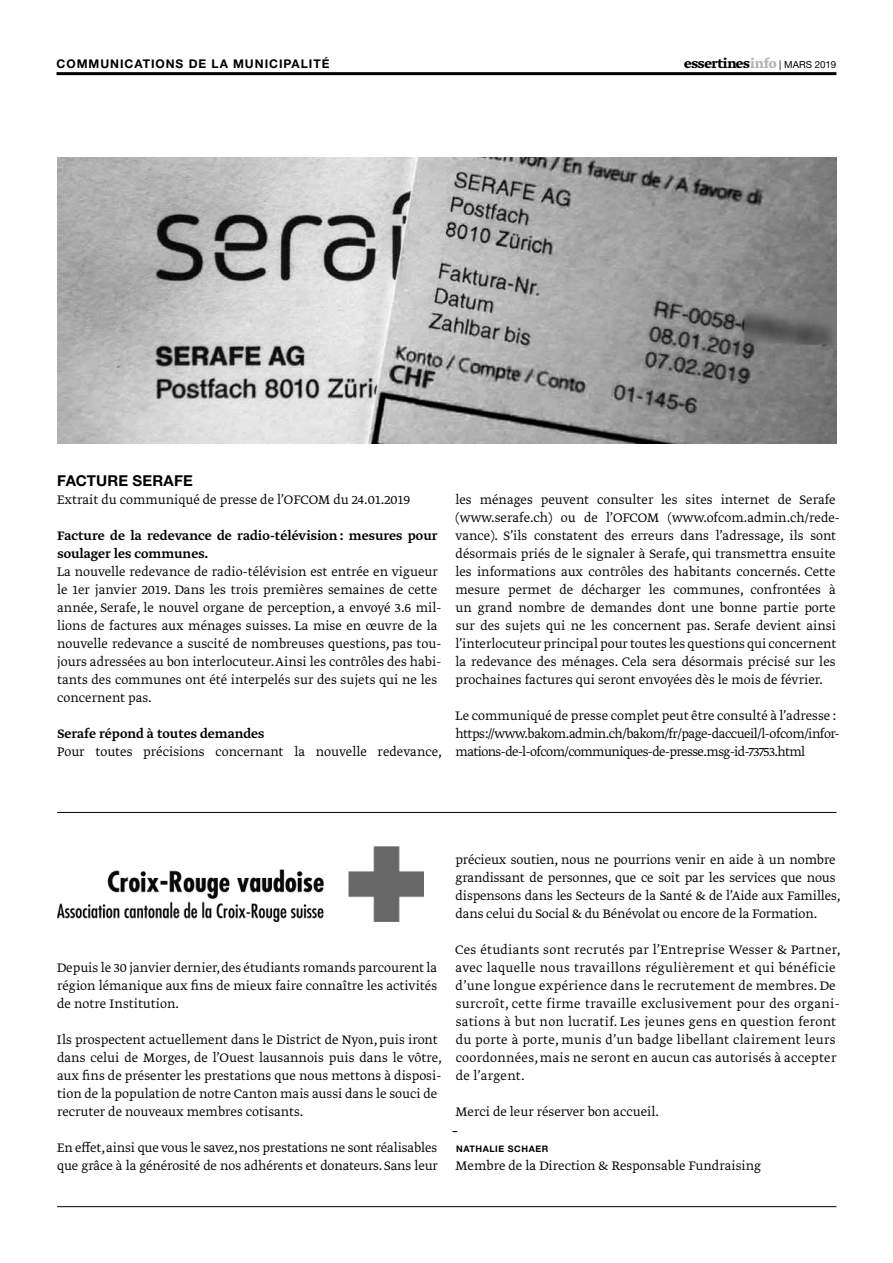
<style>
.page{position:relative;width:893px;height:1263px;background:#fff}
.page>*{position:absolute;margin:0;border:0;box-sizing:border-box;transform-origin:0 0}
.t1{font:700 15px "Greta Text Std";letter-spacing:-.015em;color:#000}
.t2{font:700 15px "Helvetica Neue LT";letter-spacing:.01em;color:#000}
.t3{font:14.55px/18px "Greta Text Std Light Min";color:#000}
.t4{font:14.55px/18px "Greta Text Std Light Min";letter-spacing:.02em;color:#000}
.t5{font:14.55px/18px "Greta Text Std Light Min";letter-spacing:-.035em;color:#000}
.t6{font:14.55px/18px "Greta Text Std Medium Min";color:#000}
.t7{font:700 12px "Helvetica Neue LT";letter-spacing:.08em;color:#000}
.t8{font:700 9px/18px "Helvetica Neue LT";letter-spacing:.06em;color:#000}
.s1{color:#b1b3b4}
.s2{font-family:"Helvetica Neue LT";font-weight:400;font-size:9.75px}
</style>
<div class="page">
<hr style="left:57px;top:72px;width:779px;height:3px;background:#000">
<img style="left:57px;top:846px;width:366px;height:75px">
<hr style="left:57px;top:1206px;width:779px;height:1px;background:#000">
<hr style="left:57px;top:812px;width:779px;height:1px;background:#000">
<img style="left:57px;top:157px;width:779px;height:287px">
<p class="t7" style="left:57px;top:56px;width:274px">COMMUNICATIONS DE LA MUNICIPALITÉ</p>
<p class="t1" style="left:684px;top:54px;width:154px">essertines<span class="s1">info</span> <span class="s2">| MARS 2019</span></p>
<p class="t2" style="left:57px;top:471px;width:137px">FACTURE SERAFE</p>
<p class="t3" style="left:57px;top:491px;width:355px">Extrait du communiqué de presse de l’OFCOM du 24.01.2019</p>
<p class="t6" style="left:57px;top:527px;width:382px">Facture de la redevance de radio-télévision: mesures pour soulager les communes.</p>
<p class="t3" style="left:57px;top:563px;width:386px">La nouvelle redevance de radio-télévision est entrée en vigueur le 1er janvier 2019. Dans les trois premières semaines de cette année, Serafe, le nouvel organe de perception, a envoyé 3.6 mil&shy;lions de factures aux ménages suisses. La mise en œuvre de la nouvelle redevance a suscité de nombreuses questions, pas tou&shy;jours adressées au bon interlocuteur. Ainsi les contrôles des habi&shy;tants des communes ont été interpelés sur des sujets qui ne les concernent pas.</p>
<p class="t6" style="left:57px;top:725px;width:209px">Serafe répond à toutes demandes</p>
<p class="t3" style="left:57px;top:743px;width:387px">Pour toutes précisions concernant la nouvelle redevance,</p>
<p class="t3" style="left:455px;top:491px;width:386px">les ménages peuvent consulter les sites internet de Serafe (www.serafe.ch) ou de l’OFCOM (www.ofcom.admin.ch/rede&shy;vance). S’ils constatent des erreurs dans l’adressage, ils sont désormais priés de le signaler à Serafe, qui transmettra ensuite les informations aux contrôles des habitants concernés. Cette mesure permet de décharger les communes, confrontées à un grand nombre de demandes dont une bonne partie porte sur des sujets qui ne les concernent pas. Serafe devient ainsi l’interlocuteur principal pour toutes les questions qui concernent la redevance des ménages. Cela sera désormais précisé sur les prochaines factures qui seront envoyées dès le mois de février.</p>
<p class="t5" style="left:455px;top:707px;width:386px">Le communiqué de presse complet peut être consulté à l’adresse : https://www.bakom.admin.ch/bakom/fr/page-daccueil/l-ofcom/infor&shy;mations-de-l-ofcom/communiques-de-presse.msg-id-73753.html</p>
<p class="t3" style="left:57px;top:959px;width:382px;text-align:justify">Depuis le 30 janvier dernier, des étudiants romands parcourent la région lémanique aux fins de mieux faire connaître les activités de notre Institution.</p>
<p class="t3" style="left:57px;top:1031px;width:387px">Ils prospectent actuellement dans le District de Nyon, puis iront dans celui de Morges, de l’Ouest lausannois puis dans le vôtre, aux fins de présenter les prestations que nous mettons à disposi&shy;tion de la population de notre Canton mais aussi dans le souci de recruter de nouveaux membres cotisants.</p>
<p class="t3" style="left:57px;top:1139px;width:383px">En effet, ainsi que vous le savez, nos prestations ne sont réalisables que grâce à la générosité de nos adhérents et donateurs. Sans leur</p>
<p class="t3" style="left:455px;top:851px;width:387px">précieux soutien, nous ne pourrions venir en aide à un nombre grandissant de personnes, que ce soit par les services que nous dispensons dans les Secteurs de la Santé &amp; de l’Aide aux Familles, dans celui du Social &amp; du Bénévolat ou encore de la Formation.</p>
<p class="t4" style="left:455px;top:941px;width:387px">Ces étudiants sont recrutés par l’Entreprise Wesser &amp; Partner, avec laquelle nous travaillons régulièrement et qui bénéficie d’une longue expérience dans le recrutement de membres. De surcroît, cette firme travaille exclusivement pour des organi&shy;sations à but non lucratif. Les jeunes gens en question feront du porte à porte, munis d’un badge libellant clairement leurs coordonnées, mais ne seront en aucun cas autorisés à accepter de l’argent.</p>
<p class="t3" style="left:455px;top:1103px;width:205px">Merci de leur réserver bon accueil.</p>
<p class="t8" style="left:456px;top:1122px;width:94px;text-indent:-3px">–<br>NATHALIE SCHAER</p>
<p class="t3" style="left:455px;top:1157px;width:307px">Membre de la Direction &amp; Responsable Fundraising</p>
</div>
